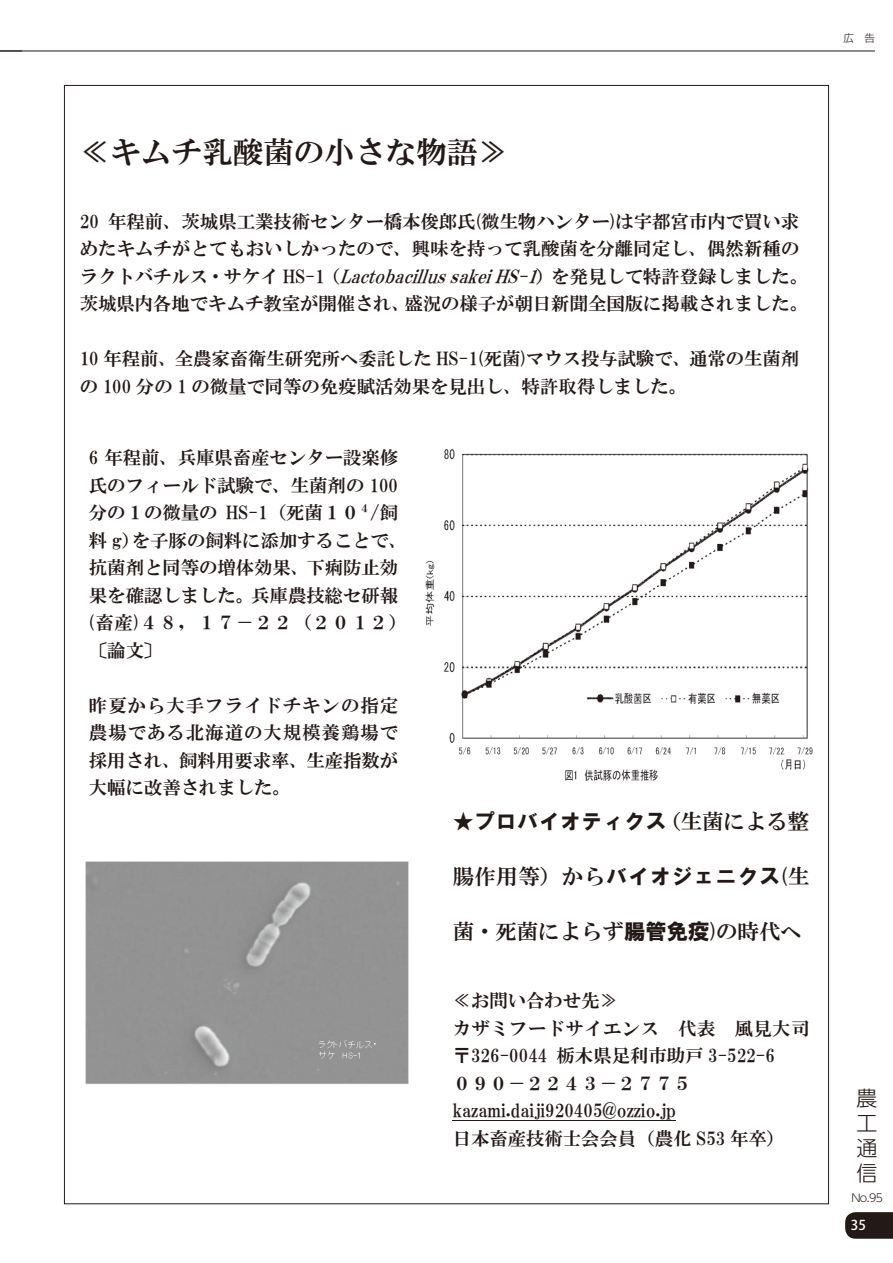
<style>
.page{position:relative;width:893px;height:1263px;background:#fff}
.page>*{position:absolute;margin:0;border:0;box-sizing:border-box;transform-origin:0 0}
.t1{font:30.6px "HGS Mincho E";color:#231916}
.t2{font:21.45px "HGS Mincho E";color:#231916}
.t3{font:21.45px "HG Soei Kakugothic UB";color:#231916}
.t4{font:300 20.85px/25px "UD Shin Go Pro";color:#231916;text-align:justify}
.t5{font:18.3px/27.6px "HGS Mincho E";color:#231916}
.t6{font:500 13.5px "Koz Go Pro";color:#fff}
.t7{font:300 10.95px "UD Shin Go Pro";color:#231916}
.t8{font:300 10.5px "Shin Go Pro";color:#231916}
.s1{font-style:italic}
.s2{font-family:"HGS Mincho E"}
.s3{font-family:"HG Soei Kakugothic UB"}
</style>
<div class="page">
<svg style="left:845px;top:1212px;width:48px;height:27px"></svg>
<hr style="left:0;top:51px;width:875px;height:1px;background:#231916">
<img style="left:85px;top:861px;width:324px;height:224px">
<img style="left:425px;top:448px;width:388px;height:332px">
<hr style="left:453px;top:1120px;width:223px;height:1px;background:#231916">
<p class="t8" style="left:843px;top:29px;width:33px">広　告</p>
<h1 class="t1" style="left:80px;top:137px;width:430px">≪キムチ乳酸菌の小さな物語≫</h1>
<p class="t5" style="left:80px;top:207px;width:730px">20 年程前、茨城県工業技術センター橋本俊郎氏(微生物ハンター)は宇都宮市内で買い求めたキムチがとてもおいしかったので、興味を持って乳酸菌を分離同定し、偶然新種のラクトバチルス・サケイ HS-1（<span class="s1">LactobacillussakeiHS-1</span>）を発見して特許登録しました。茨城県内各地でキムチ教室が開催され、盛況の様子が朝日新聞全国版に掲載されました。</p>
<p class="t5" style="left:80px;top:345px;width:721px">10 年程前、全農家畜衛生研究所へ委託した HS-1(死菌)マウス投与試験で、通常の生菌剤の 100 分の 1 の微量で同等の免疫賦活効果を見出し、特許取得しました。</p>
<p class="t5" style="left:89px;top:444px;width:320px">6 年程前、兵庫県畜産センター設楽修氏のフィールド試験で、生菌剤の 100分の１の微量の HS-1（死菌１０<sup>４</sup>/飼料 g）を子豚の飼料に添加することで、抗菌剤と同等の増体効果、下痢防止効果を確認しました。兵庫農技総セ研報(畜産)４８，１７－２２（２０１２）〔論文〕</p>
<p class="t5" style="left:89px;top:691px;width:311px;text-align:justify">昨夏から大手フライドチキンの指定農場である北海道の大規模養鶏場で採用され、飼料用要求率、生産指数が大幅に改善されました。</p>
<p class="t3" style="left:453px;top:811px;width:358px">★プロバイオティクス<span class="s2">（生菌による整</span></p>
<p class="t2" style="left:453px;top:866px;width:358px">腸作用等）から<span class="s3">バイオジェニクス</span>(生</p>
<p class="t2" style="left:453px;top:921px;width:351px">菌・死菌によらず<span class="s3">腸管免疫</span>)の時代へ</p>
<p class="t5" style="left:453px;top:987px;width:358px">≪お問い合わせ先≫<br>カザミフードサイエンス 代表 風見大司〒326-0044 栃木県足利市助戸 3-522-6<br>０９０－２２４３－２７７５kazami.daiji920405@ozzio.jp<br>日本畜産技術士会会員（農化 S53 年卒）</p>
<p class="t4" style="left:857px;top:1085px;width:22px">農工通信</p>
<p class="t7" style="left:851px;top:1189px;width:33px">No.95</p>
<p class="t6" style="left:851px;top:1217px;width:17px">35</p>
</div>
